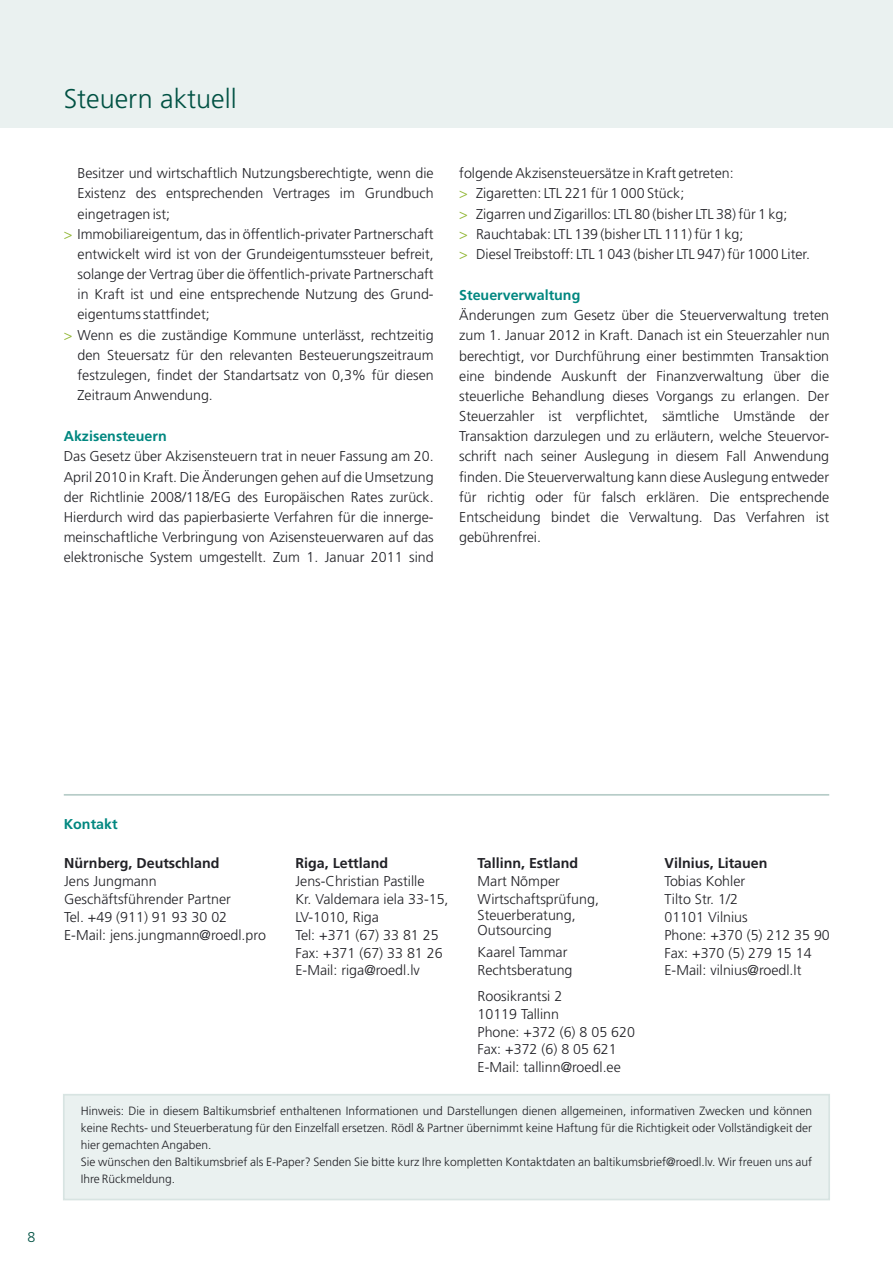
<style>
.page{position:relative;width:893px;height:1263px;background:#fff}
.page>*{position:absolute;margin:0;border:0;box-sizing:border-box;transform-origin:0 0}
.t1{font:27px "Rim Frutiger";color:#005143}
.t2{font:14.25px/20.1px "Rim Frutiger";color:#212126}
.t3{font:700 14.25px "Rim Frutiger";color:#212126}
.t4{font:700 14.25px "Rim Frutiger";color:#008780}
.t5{font:14.25px/20.1px "Rim Frutiger";color:#8fb530;text-align:justify}
.t6{font:14.25px "Rim Frutiger";color:#005143}
.t7{font:12px/17px "Rim Frutiger";color:#212126}
.s1{color:#8fb530}
</style>
<div class="page">
<div style="left:63px;top:1094px;width:767px;height:107px;background:#eaf1f0"></div>
<div style="left:0;top:0;width:893px;height:128px;background:#eaf1f0"></div>
<hr style="left:64px;top:794px;width:765px;height:2px;background:#b7ccc8">
<h1 class="t1" style="left:64px;top:86px;width:174px">Steuern aktuell</h1>
<p class="t2" style="left:78px;top:164px;width:358px">Besitzer und wirtschaftlich Nutzungsberechtigte, wenn die</p>
<p class="t2" style="left:78px;top:184px;width:358px">Existenz des entsprechenden Vertrages im Grundbuch</p>
<p class="t2" style="left:78px;top:204px;width:94px">eingetragen ist;</p>
<p class="t2" style="left:64px;top:224px;width:371px"><span class="s1">&gt;</span> Immobiliareigentum, das in öffentlich-privater Partnerschaft</p>
<p class="t2" style="left:78px;top:245px;width:358px">entwickelt wird ist von der Grundeigentumssteuer befreit,</p>
<p class="t2" style="left:78px;top:265px;width:358px">solange der Vertrag über die öffentlich-private Partnerschaft</p>
<p class="t2" style="left:78px;top:285px;width:358px">in Kraft ist und eine entsprechende Nutzung des Grund-</p>
<p class="t2" style="left:78px;top:305px;width:134px">eigentums stattfindet;</p>
<p class="t2" style="left:64px;top:325px;width:371px"><span class="s1">&gt;</span> Wenn es die zuständige Kommune unterlässt, rechtzeitig</p>
<p class="t2" style="left:78px;top:345px;width:358px">den Steuersatz für den relevanten Besteuerungszeitraum</p>
<p class="t2" style="left:78px;top:365px;width:358px">festzulegen, findet der Standartsatz von 0,3% für diesen</p>
<p class="t2" style="left:78px;top:386px;width:137px">Zeitraum Anwendung.</p>
<p class="t4" style="left:64px;top:429px;width:105px">Akzisensteuern</p>
<p class="t2" style="left:64px;top:447px;width:371px;text-align:justify">Das Gesetz über Akzisensteuern trat in neuer Fassung am 20.<br>April 2010 in Kraft. Die Änderungen gehen auf die Umsetzung der Richtlinie 2008/118/EG des Europäischen Rates zurück.<br>Hierdurch wird das papierbasierte Verfahren für die innerge&shy;meinschaftliche Verbringung von Azisensteuerwaren auf das elektronische System umgestellt. Zum 1. Januar 2011 sind</p>
<p class="t2" style="left:476px;top:164px;width:335px;text-indent:-17px">folgende Akzisensteuersätze in Kraft getreten:<br>Zigaretten: LTL 221 für 1 000 Stück;<br>Zigarren und Zigarillos: LTL 80 (bisher LTL 38) für 1 kg; Rauchtabak: LTL 139 (bisher LTL 111) für 1 kg;<br>Diesel Treibstoff: LTL 1 043 (bisher LTL 947) für 1000 Liter.</p>
<p class="t5" style="left:459px;top:184px;width:10px">&gt; &gt; &gt; &gt;</p>
<p class="t4" style="left:459px;top:288px;width:123px">Steuerverwaltung</p>
<p class="t2" style="left:459px;top:306px;width:372px;text-align:justify">Änderungen zum Gesetz über die Steuerverwaltung treten zum 1. Januar 2012 in Kraft. Danach ist ein Steuerzahler nun berechtigt, vor Durchführung einer bestimmten Transaktion eine bindende Auskunft der Finanzverwaltung über die steuerliche Behandlung dieses Vorgangs zu erlangen. Der Steuerzahler ist verpflichtet, sämtliche Umstände der Transaktion darzulegen und zu erläutern, welche Steuervor&shy;schrift nach seiner Auslegung in diesem Fall Anwendung finden. Die Steuerverwaltung kann diese Auslegung entweder für richtig oder für falsch erklären. Die entsprechende Entscheidung bindet die Verwaltung. Das Verfahren ist gebührenfrei.</p>
<p class="t6" style="left:28px;top:1231px;width:9px">8</p>
<p class="t4" style="left:64px;top:818px;width:55px">Kontakt</p>
<p class="t3" style="left:64px;top:856px;width:157px">Nürnberg, Deutschland</p>
<p class="t2" style="left:64px;top:873px;width:203px;line-height:17.9px">Jens Jungmann<br>Geschäftsführender Partner<br>Tel. +49 (911) 91 93 30 02<br>E-Mail: jens.jungmann@roedl.pro</p>
<p class="t3" style="left:295px;top:856px;width:94px">Riga, Lettland</p>
<p class="t2" style="left:295px;top:873px;width:155px;line-height:17.9px">Jens-Christian Pastille<br>Kr. Valdemara iela 33-15,<br>LV-1010, Riga<br>Tel: +371 (67) 33 81 25<br>Fax: +371 (67) 33 81 26<br>E-Mail: riga@roedl.lv</p>
<p class="t3" style="left:477px;top:856px;width:102px">Tallinn, Estland</p>
<p class="t2" style="left:477px;top:873px;width:123px;line-height:17.9px">Mart Nõmper<br>Wirtschaftsprüfung,</p>
<p class="t2" style="left:477px;top:907px;width:100px;line-height:15.5px">Steuerberatung,<br>Outsourcing</p>
<p class="t2" style="left:477px;top:943px;width:97px;line-height:17.9px">Kaarel Tammar<br>Rechtsberatung</p>
<p class="t2" style="left:477px;top:988px;width:159px;line-height:17.9px">Roosikrantsi 2<br>10119 Tallinn<br>Phone: +372 (6) 8 05 620<br>Fax: +372 (6) 8 05 621<br>E-Mail: tallinn@roedl.ee</p>
<p class="t3" style="left:664px;top:856px;width:105px">Vilnius, Litauen</p>
<p class="t2" style="left:664px;top:873px;width:167px;line-height:17.9px">Tobias Kohler<br>Tilto Str. 1/2<br>01101 Vilnius<br>Phone: +370 (5) 212 35 90<br>Fax: +370 (5) 279 15 14<br>E-Mail: vilnius@roedl.lt</p>
<p class="t7" style="left:81px;top:1103px;width:733px">Hinweis: Die in diesem Baltikumsbrief enthaltenen Informationen und Darstellungen dienen allgemeinen, informativen Zwecken und können keine Rechts- und Steuerberatung für den Einzelfall ersetzen. Rödl &amp; Partner übernimmt keine Haftung für die Richtigkeit oder Vollständigkeit der hier gemachten Angaben.<br>Sie wünschen den Baltikumsbrief als E-Paper? Senden Sie bitte kurz Ihre kompletten Kontaktdaten an baltikumsbrief@roedl.lv. Wir freuen uns auf Ihre Rückmeldung.</p>
</div>
